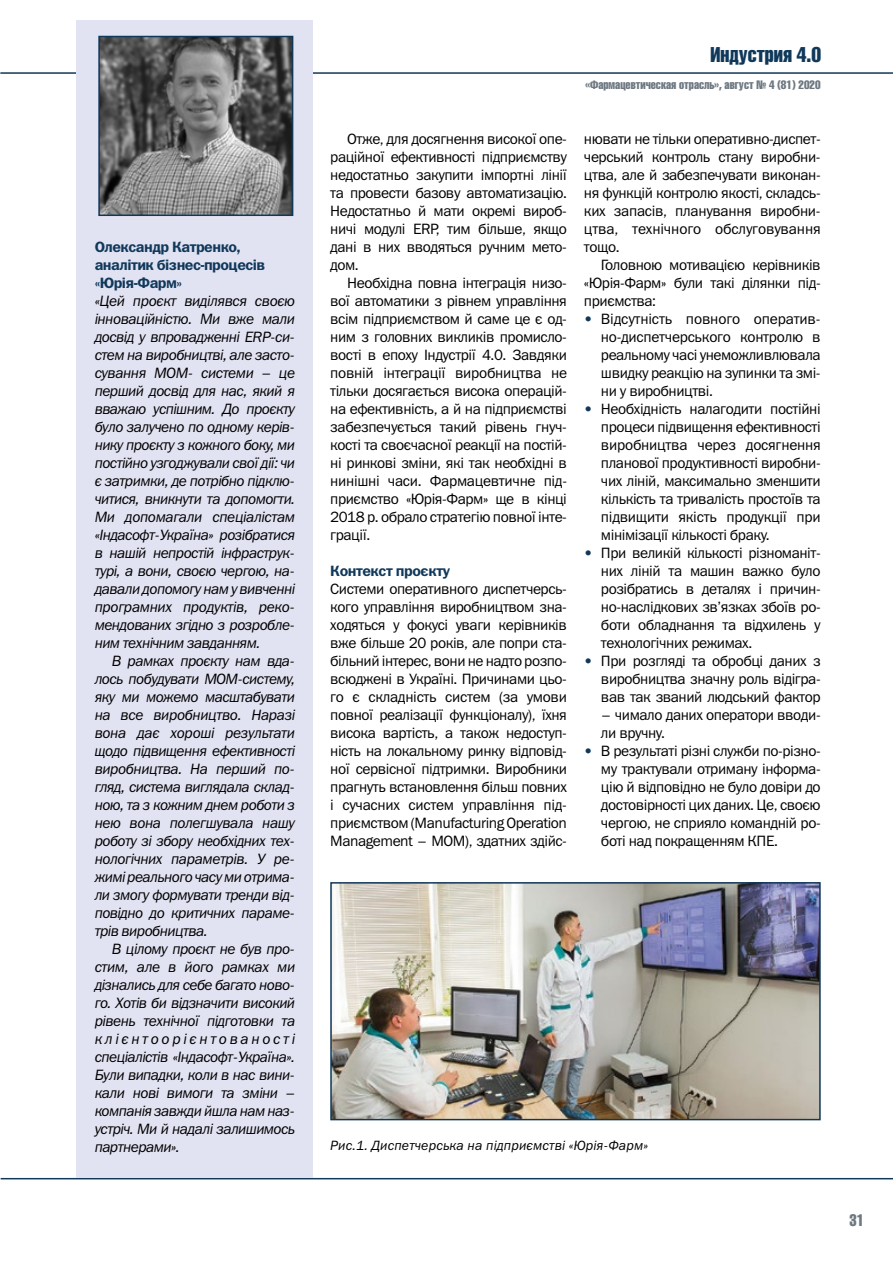
<style>
.page{position:relative;width:893px;height:1263px;background:#fff}
.page>*{position:absolute;margin:0;border:0;box-sizing:border-box;transform-origin:0 0}
.t1{font:21px "Helios Compressed";color:#10385a}
.t2{font:16.5px "Helios Compressed";color:#6d7881;scale:.95 1}
.t3{font:15px/18px "Franklin Gothic Book C";letter-spacing:-.03em;color:#000;text-align:justify}
.t4{font:italic 15px/18px "Franklin Gothic Book C";letter-spacing:-.035em;color:#000;text-align:justify}
.t5{font:15px/18px "Franklin Gothic Demi C";letter-spacing:-.035em;color:#10385a}
.t6{font:italic 13.5px "Franklin Gothic Book C";letter-spacing:.01em;color:#000}
.t7{font:12px "Helios Compressed";color:#6d7881}
.s1{color:#10385a}
</style>
<div class="page">
<hr style="left:1px;top:1178px;width:892px;height:1px;background:#10385a">
<hr style="left:0;top:72px;width:893px;height:2px;background:#10385a">
<img style="left:333px;top:885px;width:485px;height:232px">
<div style="left:330px;top:882px;width:491px;height:238px;border:2px solid #10385a"></div>
<div style="left:77px;top:20px;width:236px;height:1158px;background:#e1e2f2"></div>
<img style="left:101px;top:39px;width:189px;height:174px">
<div style="left:98px;top:36px;width:195px;height:180px;border:2px solid #10385a"></div>
<p class="t5" style="left:95px;top:238px;width:172px">Олександр Катренко, аналітик бізнес-процесів «Юрія-Фарм»</p>
<p class="t4" style="left:95px;top:292px;width:202px">«Цей проєкт виділявся своєю інноваційністю. Ми вже мали досвід у впровадженні ERP-си&shy;стем на виробництві, але засто&shy;сування МОМ- системи – це перший досвід для нас, який я вважаю успішним. До проєкту було залучено по одному керів&shy;нику проєкту з кожного боку, ми постійно узгоджували свої дії: чи є затримки, де потрібно підклю&shy;читися, вникнути та допомогти.<br>Ми допомагали спеціалістам «Індасофт-Україна» розібратися в нашій непростій інфраструк&shy;турі, а вони, своєю чергою, на&shy;давали допомогу нам у вивченні програмних продуктів, реко&shy;мендованих згідно з розробле&shy;ним технічним завданням.</p>
<p class="t4" style="left:95px;top:652px;width:202px;text-indent:17px">В рамках проєкту нам вда&shy;лось побудувати МОМ-систему, яку ми можемо масштабувати на все виробництво. Наразі вона дає хороші результати щодо підвищення ефективності виробництва. На перший по&shy;гляд, система виглядала склад&shy;ною, та з кожним днем роботи з нею вона полегшувала нашу роботу зі збору необхідних тех&shy;нологічних параметрів. У ре&shy;жимі реального часу ми отрима&shy;ли змогу формувати тренди від&shy;повідно до критичних параме&shy;трів виробництва.</p>
<p class="t4" style="left:95px;top:940px;width:202px;text-indent:17px">В цілому проєкт не був про&shy;стим, але в його рамках ми дізнались для себе багато ново&shy;го. Хотів би відзначити високий рівень технічної підготовки та клієнтоорієнтованості спеціалістів «Індасофт-Україна».<br>Були випадки, коли в нас вини&shy;кали нові вимоги та зміни – компанія завжди йшла нам наз&shy;устріч. Ми й надалі залишимось партнерами».</p>
<h1 class="t1" style="left:711px;top:42px;width:112px">Индустрия 4.0</h1>
<p class="t7" style="left:586px;top:77px;width:237px">«Фармацевтическая отрасль», август № 4 (81) 2020</p>
<p class="t3" style="left:330px;top:130px;width:238px;text-indent:17px">Отже, для досягнення високої опе&shy;раційної ефективності підприємству недостатньо закупити імпортні лінії та провести базову автоматизацію.<br>Недостатньо й мати окремі вироб&shy;ничі модулі ERP, тим більше, якщо дані в них вводяться ручним мето&shy;дом.</p>
<p class="t3" style="left:330px;top:274px;width:238px;text-indent:17px">Необхідна повна інтеграція низо&shy;вої автоматики з рівнем управління всім підприємством й саме це є од&shy;ним з головних викликів промисло&shy;вості в епоху Індустрії 4.0. Завдяки повній інтеграції виробництва не тільки досягається висока операцій&shy;на ефективність, а й на підприємстві забезпечується такий рівень гнуч&shy;кості та своєчасної реакції на постій&shy;ні ринкові зміни, які так необхідні в нинішні часи. Фармацевтичне під&shy;приємство «Юрія-Фарм» ще в кінці 2018 р. обрало стратегію повної інте&shy;грації.</p>
<p class="t5" style="left:330px;top:562px;width:121px">Контекст проєкту</p>
<p class="t3" style="left:330px;top:580px;width:238px">Системи оперативного диспетчерсь&shy;кого управління виробництвом зна&shy;ходяться у фокусі уваги керівників вже більше 20 років, але попри ста&shy;більний інтерес, вони не надто розпо&shy;всюджені в Україні. Причинами цьо&shy;го є складність систем (за умови повної реалізації функціоналу), їхня висока вартість, а також недоступ&shy;ність на локальному ринку відповід&shy;ної сервісної підтримки. Виробники прагнуть встановлення більш повних і сучасних систем управління під&shy;приємством (Manufacturing Operation Management – МОМ), здатних здійс-</p>
<p class="t3" style="left:584px;top:130px;width:238px">нювати не тільки оперативно-диспет&shy;черський контроль стану виробни&shy;цтва, але й забезпечувати виконан&shy;ня функцій контролю якості, складсь&shy;ких запасів, планування виробни&shy;цтва, технічного обслуговування тощо.</p>
<p class="t3" style="left:584px;top:256px;width:238px;text-indent:17px">Головною мотивацією керівників «Юрія-Фарм» були такі ділянки під&shy;приємства:</p>
<p class="t3" style="left:601px;top:310px;width:221px;text-indent:-17px"><span class="s1">•</span> Відсутність повного оператив&shy;но-диспетчерського контролю в реальному часі унеможливлювала швидку реакцію на зупинки та змі&shy;ни у виробництві.</p>
<p class="t3" style="left:601px;top:400px;width:221px;text-indent:-17px"><span class="s1">•</span> Необхідність налагодити постійні процеси підвищення ефективності виробництва через досягнення планової продуктивності виробни&shy;чих ліній, максимально зменшити кількість та тривалість простоїв та підвищити якість продукції при мінімізації кількості браку.</p>
<p class="t3" style="left:601px;top:544px;width:221px;text-indent:-17px"><span class="s1">•</span> При великій кількості різноманіт&shy;них ліній та машин важко було розібратись в деталях і причин&shy;но-наслідкових зв’язках збоїв ро&shy;боти обладнання та відхилень у технологічних режимах.</p>
<p class="t3" style="left:601px;top:652px;width:221px;text-indent:-17px"><span class="s1">•</span> При розгляді та обробці даних з виробництва значну роль відігра&shy;вав так званий людський фактор</p>
<p class="t3" style="left:601px;top:706px;width:221px">– чимало даних оператори вводи&shy;ли вручну.</p>
<p class="t3" style="left:601px;top:742px;width:221px;text-indent:-17px"><span class="s1">•</span> В результаті різні служби по-різно&shy;му трактували отриману інформа&shy;цію й відповідно не було довіри до достовірності цих даних. Це, своєю чергою, не сприяло командній ро&shy;боті над покращенням КПЕ.</p>
<p class="t6" style="left:330px;top:1137px;width:319px">Рис.1. Диспетчерська на підприємстві «Юрія-Фарм»</p>
<p class="t2" style="left:850px;top:1210px;width:17px">31</p>
</div>
